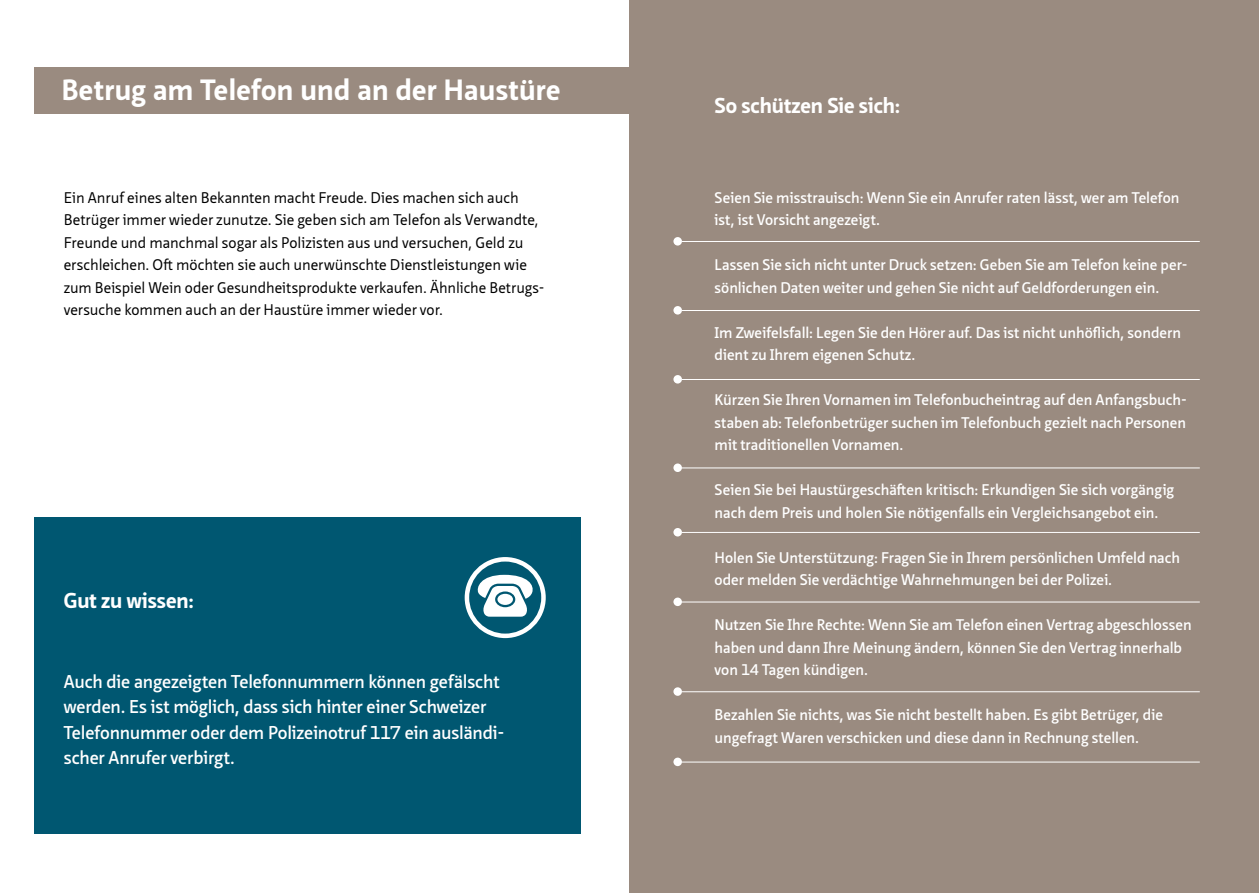
<style>
.page{position:relative;width:1259px;height:893px;background:#fff}
.page>*{position:absolute;margin:0;border:0;box-sizing:border-box;transform-origin:0 0}
.t1{font:700 28.5px "Neue Sans Pro";letter-spacing:.015em;color:#fff}
.t2{font:700 21px "Neue Sans Pro";letter-spacing:-.005em;color:#fff}
.t3{font:600 18px/25.5px "Neue Sans Pro";letter-spacing:-.01em;color:#fff}
.t4{font:600 15px/22.5px "Neue Sans Pro";color:#fff}
.t5{font:15px/22.5px "Neue Sans Pro";letter-spacing:-.005em;color:#000}
</style>
<div class="page">
<div style="left:629px;top:0;width:630px;height:893px;background:#9a8b80"></div>
<hr style="left:682px;top:241px;width:517px;height:1px;background:#fff">
<div style="left:673px;top:237px;width:9px;height:9px;background:#fff;border-radius:50%"></div>
<hr style="left:682px;top:310px;width:517px;height:1px;background:#fff">
<div style="left:673px;top:306px;width:9px;height:9px;background:#fff;border-radius:50%"></div>
<hr style="left:682px;top:379px;width:517px;height:1px;background:#fff">
<div style="left:673px;top:375px;width:9px;height:9px;background:#fff;border-radius:50%"></div>
<hr style="left:682px;top:468px;width:517px;height:1px;background:#fff">
<div style="left:673px;top:463px;width:9px;height:9px;background:#fff;border-radius:50%"></div>
<hr style="left:682px;top:532px;width:517px;height:1px;background:#fff">
<div style="left:673px;top:528px;width:9px;height:8px;background:#fff;border-radius:50%"></div>
<hr style="left:682px;top:602px;width:517px;height:1px;background:#fff">
<div style="left:673px;top:598px;width:9px;height:8px;background:#fff;border-radius:50%"></div>
<hr style="left:682px;top:691px;width:517px;height:1px;background:#fff">
<div style="left:673px;top:687px;width:9px;height:9px;background:#fff;border-radius:50%"></div>
<hr style="left:682px;top:762px;width:517px;height:1px;background:#fff">
<div style="left:673px;top:758px;width:9px;height:8px;background:#fff;border-radius:50%"></div>
<div style="left:34px;top:517px;width:546px;height:316px;background:#005771"></div>
<div style="left:34px;top:67px;width:595px;height:47px;background:#9a8b80"></div>
<svg style="left:465px;top:557px;width:81px;height:81px"></svg>
<h1 class="t1" style="left:62px;top:72px;width:500px">Betrug am Telefon und an der Haustüre</h1>
<p class="t5" style="left:64px;top:186px;width:482px">Ein Anruf eines alten Bekannten macht Freude. Dies machen sich auch Betrüger immer wieder zunutze. Sie geben sich am Telefon als Verwandte, Freunde und manchmal sogar als Polizisten aus und versuchen, Geld zu erschleichen. Oft möchten sie auch unerwünschte Dienstleistungen wie zum Beispiel Wein oder Gesundheitsprodukte verkaufen. Ähnliche Betrugs&shy;versuche kommen auch an der Haustüre immer wieder vor.</p>
<h2 class="t2" style="left:64px;top:586px;width:132px">Gut zu wissen:</h2>
<p class="t3" style="left:64px;top:668px;width:442px">Auch die angezeigten Telefonnummern können gefälscht werden. Es ist möglich, dass sich hinter einer Schweizer Telefonnummer oder dem Polizeinotruf 117 ein ausländi&shy;scher Anrufer verbirgt.</p>
<h2 class="t2" style="left:714px;top:91px;width:187px">So schützen Sie sich:</h2>
<p class="t4" style="left:714px;top:186px;width:466px">Seien Sie misstrauisch: Wenn Sie ein Anrufer raten lässt, wer am Telefon ist, ist Vorsicht angezeigt.</p>
<p class="t4" style="left:714px;top:253px;width:475px">Lassen Sie sich nicht unter Druck setzen: Geben Sie am Telefon keine per&shy;sönlichen Daten weiter und gehen Sie nicht auf Geldforderungen ein.</p>
<p class="t4" style="left:714px;top:321px;width:468px">Im Zweifelsfall: Legen Sie den Hörer auf. Das ist nicht unhöflich, sondern dient zu Ihrem eigenen Schutz.</p>
<p class="t4" style="left:714px;top:388px;width:474px;text-align:justify">Kürzen Sie Ihren Vornamen im Telefonbucheintrag auf den Anfangsbuch&shy;staben ab: Telefonbetrüger suchen im Telefonbuch gezielt nach Personen mit traditionellen Vornamen.</p>
<p class="t4" style="left:714px;top:478px;width:461px">Seien Sie bei Haustürgeschäften kritisch: Erkundigen Sie sich vorgängig nach dem Preis und holen Sie nötigenfalls ein Vergleichsangebot ein.</p>
<p class="t4" style="left:714px;top:546px;width:467px">Holen Sie Unterstützung: Fragen Sie in Ihrem persönlichen Umfeld nach oder melden Sie verdächtige Wahrnehmungen bei der Polizei.</p>
<p class="t4" style="left:714px;top:613px;width:479px">Nutzen Sie Ihre Rechte: Wenn Sie am Telefon einen Vertrag abgeschlossen haben und dann Ihre Meinung ändern, können Sie den Vertrag innerhalb von 14 Tagen kündigen.</p>
<p class="t4" style="left:714px;top:703px;width:450px">Bezahlen Sie nichts, was Sie nicht bestellt haben. Es gibt Betrüger, die ungefragt Waren verschicken und diese dann in Rechnung stellen.</p>
</div>
